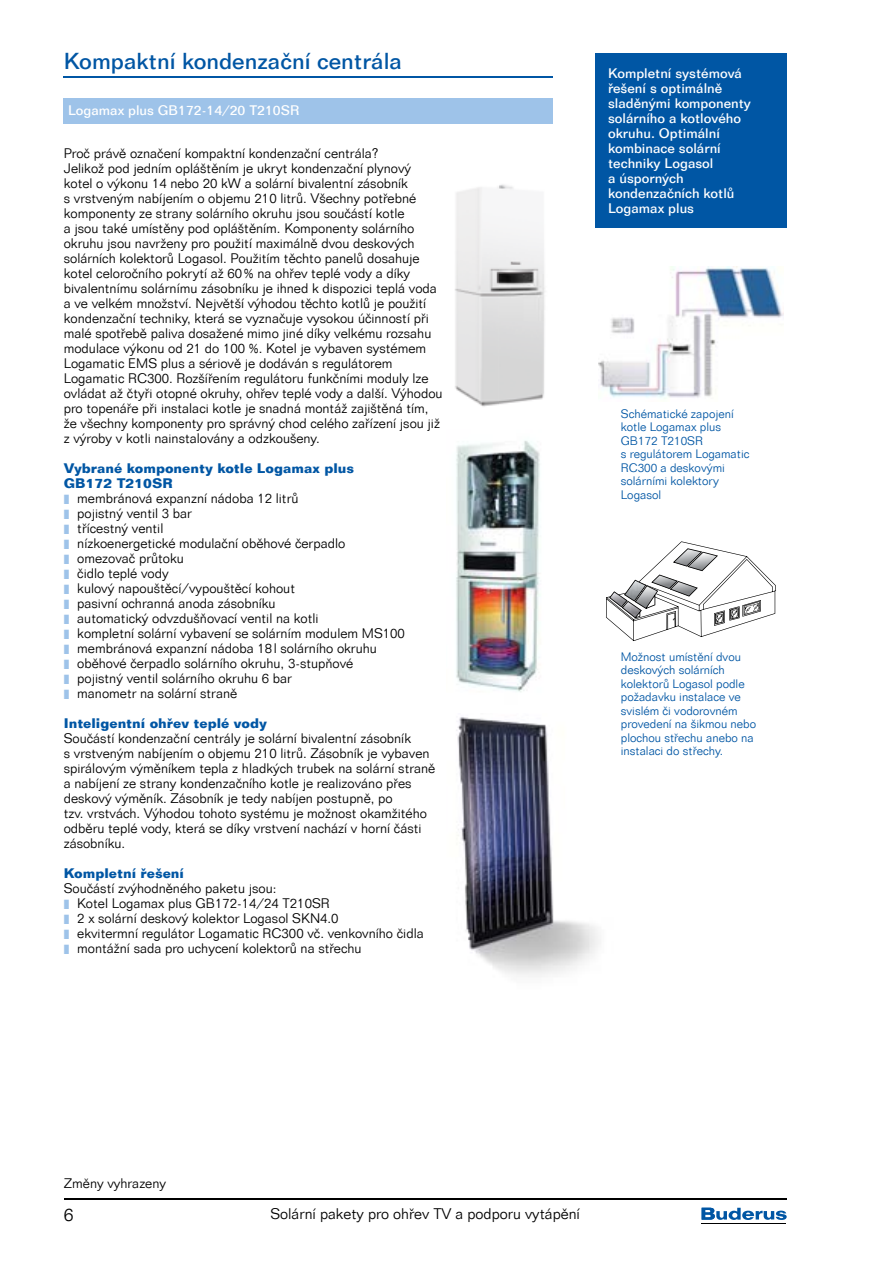
<style>
.page{position:relative;width:893px;height:1263px;background:#fff}
.page>*{position:absolute;margin:0;border:0;box-sizing:border-box;transform-origin:0 0}
.t1{font:500 22.5px "Folio TL";color:#0056a4}
.t2{font:300 18px "Folio TL";color:#000}
.t3{font:300 15px "Folio TL";color:#000}
.t4{font:300 13.5px/15px "Folio TL";color:#000}
.t5{font:500 13.5px/15px "Folio TL";color:#fff}
.t6{font:700 13.5px "Folio TL";color:#0056a4}
.t7{font:300 12px/13.5px "Folio TL";color:#0056a4}
.s1{font-weight:700;color:#0056a4}
.s2{color:#9ec3e9}
</style>
<div class="page">
<hr style="left:64px;top:1198px;width:723px;height:1px;background:#000">
<hr style="left:702px;top:1223px;width:84px;height:1px;background:#000">
<svg style="left:702px;top:1207px;width:85px;height:13px"></svg>
<div style="left:64px;top:98px;width:489px;height:25px;background:#9ec3e9"></div>
<hr style="left:64px;top:76px;width:489px;height:1px;background:#0056a4">
<div style="left:595px;top:53px;width:192px;height:174px;background:#0056a4"></div>
<img style="left:599px;top:267px;width:184px;height:132px">
<svg style="left:606px;top:541px;width:170px;height:100px"></svg>
<img style="left:455px;top:184px;width:90px;height:223px">
<img style="left:456px;top:717px;width:143px;height:260px">
<img style="left:456px;top:440px;width:84px;height:252px">
<h1 class="t1" style="left:64px;top:46px;width:340px">Kompaktní kondenzační centrála</h1>
<p class="t5" style="left:68px;top:102px;width:233px">Logamax plus GB172-14/20 T210SR</p>
<p class="t4" style="left:64px;top:146px;width:380px">Proč právě označení kompaktní kondenzační centrála?<br>Jelikož pod jedním opláštěním je ukryt kondenzační plynový kotel o výkonu 14 nebo 20 kW a solární bivalentní zásobník<br>s vrstveným nabíjením o objemu 210 litrů. Všechny potřebné komponenty ze strany solárního okruhu jsou součástí kotle<br>a jsou také umístěny pod opláštěním. Komponenty solárního okruhu jsou navrženy pro použití maximálně dvou deskových solárních kolektorů Logasol. Použitím těchto panelů dosahuje kotel celoročního pokrytí až 60 % na ohřev teplé vody a díky bivalentnímu solárnímu zásobníku je ihned k dispozici teplá voda a ve velkém množství. Největší výhodou těchto kotlů je použití kondenzační techniky, která se vyznačuje vysokou účinností při malé spotřebě paliva dosažené mimo jiné díky velkému rozsahu modulace výkonu od 21 do 100 %. Kotel je vybaven systémem Logamatic EMS plus a sériově je dodáván s regulátorem Logamatic RC300. Rozšířením regulátoru funkčními moduly lze ovládat až čtyři otopné okruhy, ohřev teplé vody a další. Výhodou pro topenáře při instalaci kotle je snadná montáž zajištěná tím, že všechny komponenty pro správný chod celého zařízení jsou již z výroby v kotli nainstalovány a odzkoušeny.</p>
<p class="t4" style="left:64px;top:461px;width:343px"><span class="s1">Vybrané komponenty kotle Logamax plus GB172 T210SR<br></span><span class="s2">❚</span> membránová expanzní nádoba 12 litrů<br><span class="s2">❚</span> pojistný ventil 3 bar<br><span class="s2">❚</span> třícestný ventil<br><span class="s2">❚</span> nízkoenergetické modulační oběhové čerpadlo<br><span class="s2">❚</span> omezovač průtoku<br><span class="s2">❚</span> čidlo teplé vody<br><span class="s2">❚</span> kulový napouštěcí/vypouštěcí kohout<br><span class="s2">❚</span> pasivní ochranná anoda zásobníku<br><span class="s2">❚</span> automatický odvzdušňovací ventil na kotli<br><span class="s2">❚</span> kompletní solární vybavení se solárním modulem MS100 <span class="s2">❚</span> membránová expanzní nádoba 18 l solárního okruhu<br><span class="s2">❚</span> oběhové čerpadlo solárního okruhu, 3-stupňové<br><span class="s2">❚</span> pojistný ventil solárního okruhu 6 bar<br><span class="s2">❚</span> manometr na solární straně</p>
<p class="t6" style="left:64px;top:714px;width:205px">Inteligentní ohřev teplé vody</p>
<p class="t4" style="left:64px;top:731px;width:373px">Součástí kondenzační centrály je solární bivalentní zásobník<br>s vrstveným nabíjením o objemu 210 litrů. Zásobník je vybaven spirálovým výměníkem tepla z hladkých trubek na solární straně a nabíjení ze strany kondenzačního kotle je realizováno přes deskový výměník. Zásobník je tedy nabíjen postupně, po<br>tzv. vrstvách. Výhodou tohoto systému je možnost okamžitého odběru teplé vody, která se díky vrstvení nachází v horní části zásobníku.</p>
<p class="t6" style="left:64px;top:864px;width:122px">Kompletní řešení</p>
<p class="t4" style="left:64px;top:881px;width:361px">Součástí zvýhodněného paketu jsou:<br><span class="s2">❚</span> Kotel Logamax plus GB172-14/24 T210SR<br><span class="s2">❚</span> 2 x solární deskový kolektor Logasol SKN4.0<br><span class="s2">❚</span> ekvitermní regulátor Logamatic RC300 vč. venkovního čidla <span class="s2">❚</span> montážní sada pro uchycení kolektorů na střechu</p>
<p class="t5" style="left:608px;top:65px;width:144px">Kompletní systémová řešení s optimálně sladěnými komponenty solárního a kotlového okruhu. Optimální kombinace solární techniky Logasol<br>a úsporných kondenzačních kotlů<br>Logamax plus</p>
<p class="t7" style="left:621px;top:406px;width:130px">Schématické zapojení kotle Logamax plus<br>GB172 T210SR<br>s regulátorem Logamatic<br>RC300 a deskovými solárními kolektory<br>Logasol</p>
<p class="t7" style="left:621px;top:649px;width:137px">Možnost umístění dvou deskových solárních kolektorů Logasol podle požadavku instalace ve svislém či vodorovném provedení na šikmou nebo plochou střechu anebo na instalaci do střechy.</p>
<p class="t4" style="left:64px;top:1175px;width:104px">Změny vyhrazeny</p>
<h2 class="t2" style="left:64px;top:1202px;width:11px">6</h2>
<p class="t3" style="left:270px;top:1204px;width:311px">Solární pakety pro ohřev TV a podporu vytápění</p>
</div>
